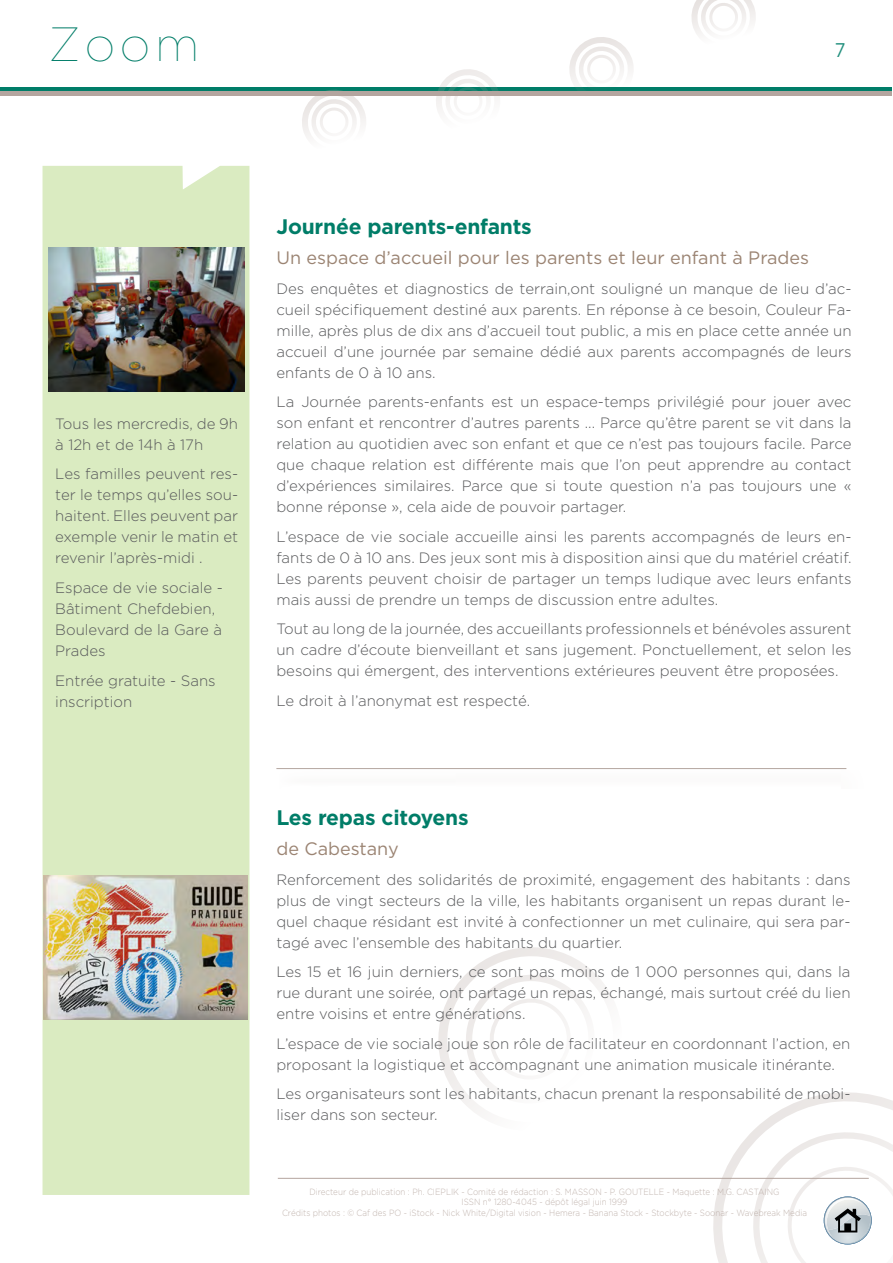
<style>
.page{position:relative;width:893px;height:1263px;background:#fff}
.page>*{position:absolute;margin:0;border:0;box-sizing:border-box;transform-origin:0 0}
.t1{font:100 48px "Gotham";color:#007d68}
.t2{font:700 21px "Gotham";letter-spacing:-.01em;color:#007d68}
.t3{font:19.8px "Gotham";color:#23907e;scale:.91 1}
.t4{font:18px "Gotham";color:#9b8473}
.t5{font:300 15px/21px "Gotham";color:#58595b;text-align:justify}
.t6{font:300 9px/10.5px "Gotham";color:#c2b5af;text-align:center;scale:.9 1}
</style>
<div class="page">
<svg style="left:0;top:88px;width:892px;height:4px;background:#2d8775"></svg>
<hr style="left:0;top:92px;width:892px;height:4px;background:#b4a59f">
<div style="left:43px;top:166px;width:206px;height:1029px;background:#daebc1"></div>
<svg style="left:691px;top:0;width:65px;height:35px"></svg>
<svg style="left:298px;top:87px;width:76px;height:51px"></svg>
<svg style="left:432px;top:69px;width:75px;height:42px"></svg>
<svg style="left:566px;top:37px;width:75px;height:55px"></svg>
<hr style="left:278px;top:1178px;width:591px;height:1px;background:#b4a59f">
<svg style="left:694px;top:1092px;width:199px;height:171px"></svg>
<svg style="left:438px;top:947px;width:170px;height:167px"></svg>
<div style="left:280px;top:770px;width:584px;height:18px;background:#fcfcfb"></div>
<hr style="left:276px;top:768px;width:570px;height:1px;background:#b4a59f">
<img style="left:49px;top:247px;width:195px;height:144px">
<svg style="left:121px;top:307px;width:4px;height:4px"></svg>
<svg style="left:147px;top:296px;width:4px;height:4px"></svg>
<img style="left:44px;top:875px;width:204px;height:145px">
<h1 class="t1" style="left:49px;top:14px;width:152px">Zoom</h1>
<h3 class="t3" style="left:835px;top:37px;width:13px">7</h3>
<p class="t5" style="left:55px;top:413px;width:184px">Tous les mercredis, de 9h à 12h et de 14h à 17h</p>
<p class="t5" style="left:55px;top:463px;width:184px">Les familles peuvent res&shy;ter le temps qu’elles sou&shy;haitent. Elles peuvent par exemple venir le matin et revenir l’après-midi .</p>
<p class="t5" style="left:55px;top:577px;width:169px;text-align:left">Espace de vie sociale -<br>Bâtiment Chefdebien,<br>Boulevard de la Gare à<br>Prades</p>
<p class="t5" style="left:55px;top:669px;width:162px">Entrée gratuite - Sans inscription</p>
<h2 class="t2" style="left:276px;top:213px;width:257px">Journée parents-enfants</h2>
<p class="t4" style="left:276px;top:246px;width:534px">Un espace d’accueil pour les parents et leur enfant à Prades</p>
<p class="t5" style="left:276px;top:278px;width:577px">Des enquêtes et diagnostics de terrain,ont souligné un manque de lieu d’ac&shy;cueil spécifiquement destiné aux parents. En réponse à ce besoin, Couleur Fa&shy;mille, après plus de dix ans d’accueil tout public, a mis en place cette année un accueil d’une journée par semaine dédié aux parents accompagnés de leurs enfants de 0 à 10 ans.</p>
<p class="t5" style="left:276px;top:391px;width:577px">La Journée parents-enfants est un espace-temps privilégié pour jouer avec son enfant et rencontrer d’autres parents ... Parce qu’être parent se vit dans la relation au quotidien avec son enfant et que ce n’est pas toujours facile. Parce que chaque relation est différente mais que l’on peut apprendre au contact d’expériences similaires. Parce que si toute question n’a pas toujours une « bonne réponse », cela aide de pouvoir partager.</p>
<p class="t5" style="left:276px;top:526px;width:577px">L’espace de vie sociale accueille ainsi les parents accompagnés de leurs en&shy;fants de 0 à 10 ans. Des jeux sont mis à disposition ainsi que du matériel créatif.<br>Les parents peuvent choisir de partager un temps ludique avec leurs enfants mais aussi de prendre un temps de discussion entre adultes.</p>
<p class="t5" style="left:276px;top:618px;width:577px">Tout au long de la journée, des accueillants professionnels et bénévoles assurent un cadre d’écoute bienveillant et sans jugement. Ponctuellement, et selon les besoins qui émergent, des interventions extérieures peuvent être proposées.</p>
<p class="t5" style="left:276px;top:690px;width:255px">Le droit à l’anonymat est respecté.</p>
<h2 class="t2" style="left:276px;top:804px;width:194px">Les repas citoyens</h2>
<p class="t4" style="left:276px;top:837px;width:124px">de Cabestany</p>
<p class="t5" style="left:276px;top:868px;width:576px">Renforcement des solidarités de proximité, engagement des habitants : dans plus de vingt secteurs de la ville, les habitants organisent un repas durant le&shy;quel chaque résidant est invité à confectionner un met culinaire, qui sera par&shy;tagé avec l’ensemble des habitants du quartier.</p>
<p class="t5" style="left:276px;top:961px;width:576px">Les 15 et 16 juin derniers, ce sont pas moins de 1 000 personnes qui, dans la rue durant une soirée, ont partagé un repas, échangé, mais surtout créé du lien entre voisins et entre générations.</p>
<p class="t5" style="left:276px;top:1033px;width:576px">L’espace de vie sociale joue son rôle de facilitateur en coordonnant l’action, en proposant la logistique et accompagnant une animation musicale itinérante.</p>
<p class="t5" style="left:276px;top:1083px;width:576px">Les organisateurs sont les habitants, chacun prenant la responsabilité de mobi&shy;liser dans son secteur.</p>
<p class="t6" style="left:282px;top:1186px;width:585px">Directeur de publication : Ph. CIEPLIK - Comité de rédaction : S. MASSON - P. GOUTELLE - Maquette : M.G. CASTAING<br>ISSN n° 1280-4045 - dépôt légal juin 1999<br>Crédits photos : © Caf des PO - iStock - Nick White/Digital vision - Hemera - Banana Stock - Stockbyte - Soonar - Wavebreak Media</p>
</div>
